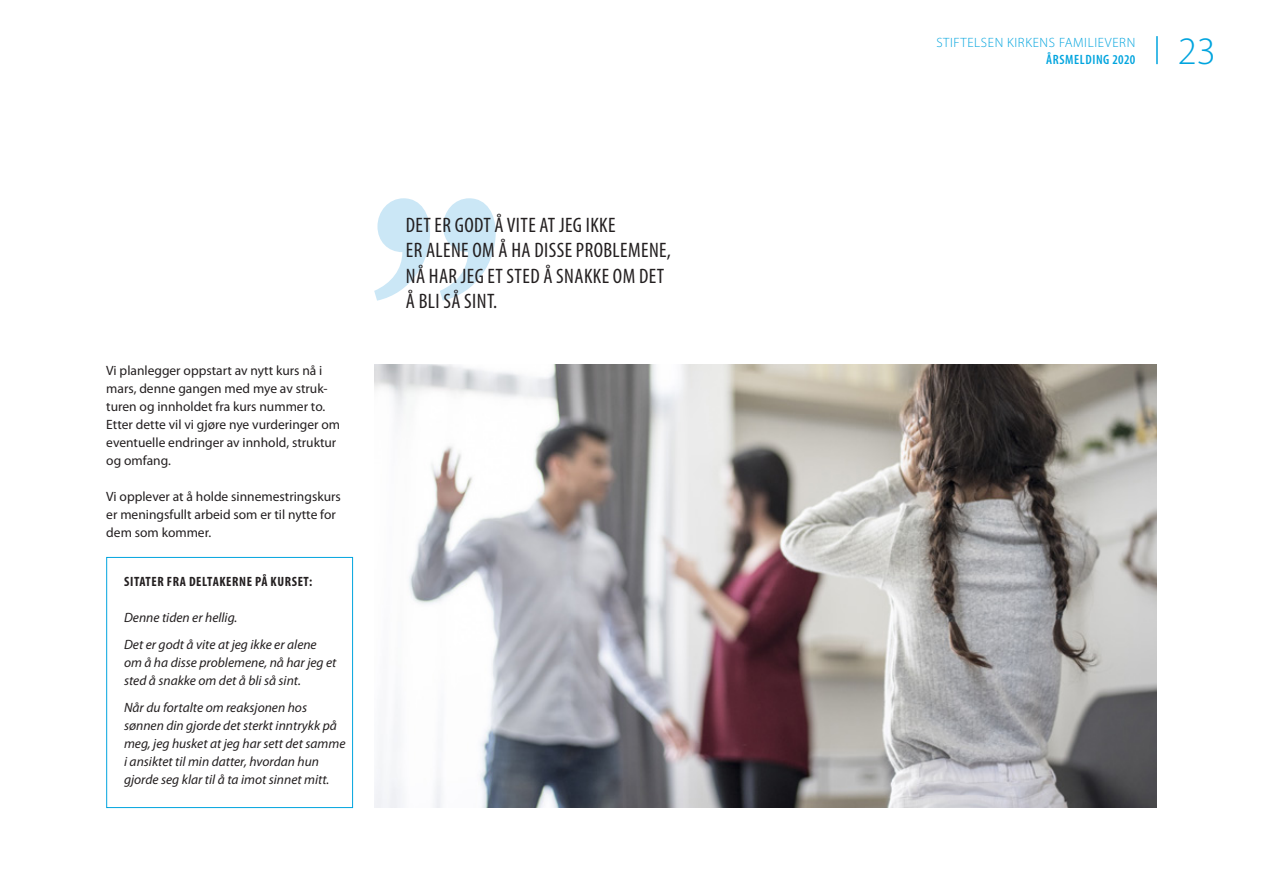
<style>
.page{position:relative;width:1263px;height:893px;background:#fff}
.page>*{position:absolute;margin:0;border:0;box-sizing:border-box;transform-origin:0 0}
.t1{font:300 39px "Myriad Pro";color:#00a4de}
.Brødtxt{font:condensed 21px "Myriad Pro";letter-spacing:.02em;color:#231f20}
.Brødtxt-2{font:italic 13.5px/18px "Myriad Pro";color:#231f20}
.Brødtxt-3{font:13.5px/18px "Myriad Pro";color:#231f20}
.Mellomtitler{font:700 condensed 13.5px "Myriad Pro";letter-spacing:.045em;color:#231f20}
.t2{font:300 13.5px "Myriad Pro";letter-spacing:.045em;color:#00a4de}
.t3{font:600 condensed 13.5px "Myriad Pro";letter-spacing:.045em;color:#00a4de}
</style>
<div class="page">
<hr style="left:1156px;top:36px;width:2px;height:28px;background:#00a4de">
<svg style="left:374px;top:198px;width:122px;height:103px"></svg>
<img style="left:374px;top:364px;width:783px;height:444px">
<div style="left:106px;top:557px;width:247px;height:251px;border:1px solid #00a4de"></div>
<p class="Brødtxt-3" style="left:106px;top:361px;width:235px">Vi planlegger oppstart av nytt kurs nå i mars, denne gangen med mye av struk&shy;turen og innholdet fra kurs nummer to.<br>Etter dette vil vi gjøre nye vurderinger om eventuelle endringer av innhold, struktur og omfang.</p>
<p class="Brødtxt-3" style="left:106px;top:487px;width:236px">Vi opplever at å holde sinnemestringskurs er meningsfullt arbeid som er til nytte for dem som kommer.</p>
<p class="Mellomtitler" style="left:124px;top:574px;width:190px">SITATER FRA DELTAKERNE PÅ KURSET:</p>
<p class="Brødtxt-2" style="left:124px;top:609px;width:115px">Denne tiden er hellig.</p>
<p class="Brødtxt-2" style="left:124px;top:636px;width:214px">Det er godt å vite at jeg ikke er alene om å ha disse problemene, nå har jeg et sted å snakke om det å bli så sint.</p>
<p class="Brødtxt-2" style="left:124px;top:699px;width:184px">Når du fortalte om reaksjonen hos</p>
<p class="Brødtxt-2" style="left:124px;top:717px;width:214px">sønnen din gjorde det sterkt inntrykk på</p>
<p class="Brødtxt-2" style="left:124px;top:735px;width:223px">meg, jeg husket at jeg har sett det samme</p>
<p class="Brødtxt-2" style="left:124px;top:753px;width:207px">i ansiktet til min datter, hvordan hun gjorde seg klar til å ta imot sinnet mitt.</p>
<p class="Brødtxt" style="left:406px;top:213px;width:211px">DET ER GODT Å VITE AT JEG IKKE</p>
<p class="Brødtxt" style="left:406px;top:239px;width:266px">ER ALENE OM Å HA DISSE PROBLEMENE,</p>
<p class="Brødtxt" style="left:406px;top:264px;width:260px">NÅ HAR JEG ET STED Å SNAKKE OM DET</p>
<p class="Brødtxt" style="left:406px;top:290px;width:93px">Å BLI SÅ SINT.</p>
<p class="t2" style="left:936px;top:35px;width:200px">STIFTELSEN KIRKENS FAMILIEVERN</p>
<p class="t3" style="left:1046px;top:52px;width:91px">ÅRSMELDING 2020</p>
<h1 class="t1" style="left:1178px;top:30px;width:40px">23</h1>
</div>
